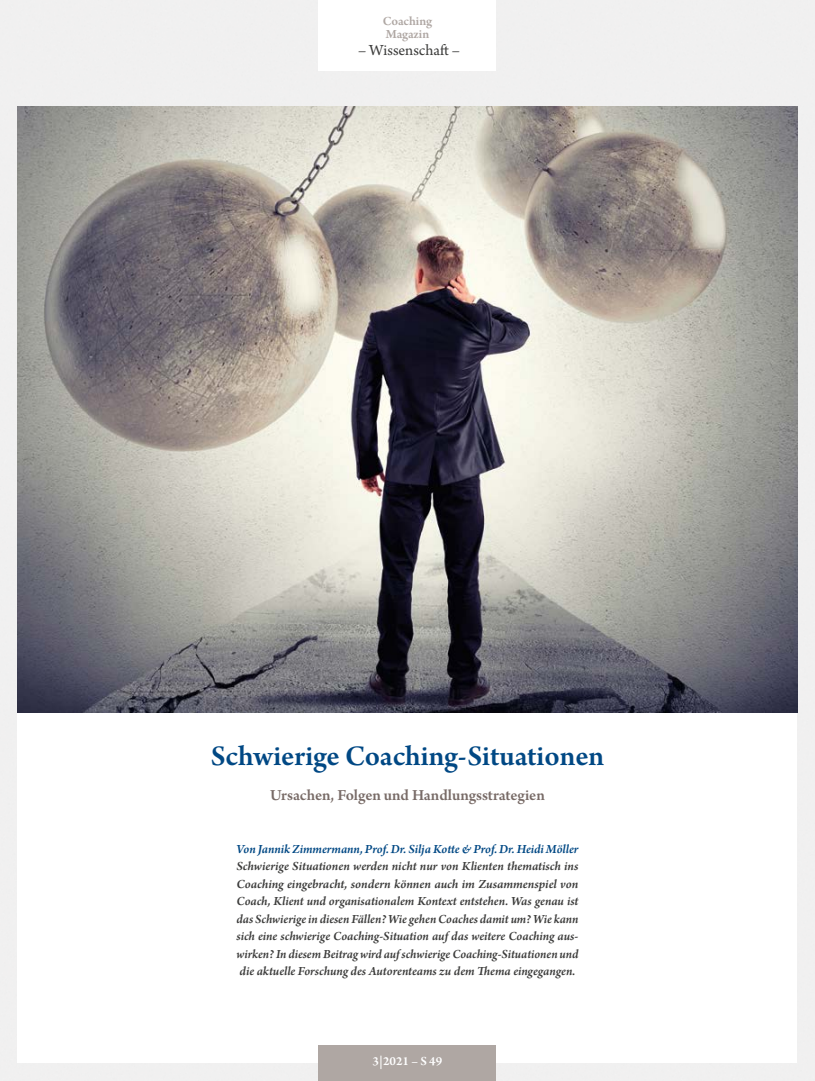
<style>
.page{position:relative;width:815px;height:1081px;background:#f0f0f0}
.page>*{position:absolute;margin:0;border:0;box-sizing:border-box;transform-origin:0 0}
.t1{font:600 30px "Arno Pro";color:#004884}
.t2{font:600 16.25px "Arno Pro";letter-spacing:-.005em;color:#786b67}
.t3{font:16.25px "Arno Pro";letter-spacing:-.005em;color:#3c3c3b}
.t4{font:italic 600 13.12px/17.5px "Arno Pro";letter-spacing:-.005em;color:#3c3c3b;text-align:justify}
.t5{font:italic 600 13.12px "Arno Pro";letter-spacing:-.005em;color:#004884}
.t6{font:600 13.12px/13.1px "Arno Pro";letter-spacing:-.005em;color:#afa7a3}
.t7{font:600 13.12px "Arno Pro";color:#fff}
</style>
<div class="page">
<div style="left:18px;top:106px;width:779px;height:957px;background:#fff"></div>
<img style="left:18px;top:106px;width:779px;height:607px">
<div style="left:319px;top:0;width:177px;height:71px;background:#fff"></div>
<div style="left:319px;top:1045px;width:177px;height:36px;background:#afa7a3"></div>
<p class="t6" style="left:383px;top:15px;width:51px">Coaching<br>Magazin</p>
<p class="t3" style="left:358px;top:41px;width:103px">– Wissenschaft –</p>
<h1 class="t1" style="left:211px;top:739px;width:395px">Schwierige Coaching-Situationen</h1>
<p class="t2" style="left:270px;top:786px;width:276px">Ursachen, Folgen und Handlungsstrategien</p>
<p class="t5" style="left:237px;top:841px;width:343px">Von Jannik Zimmermann, Prof. Dr. Silja Kotte &amp; Prof. Dr. Heidi Möller</p>
<p class="t4" style="left:237px;top:858px;width:343px">Schwierige Situationen werden nicht nur von Klienten thematisch ins Coaching eingebracht, sondern können auch im Zusammenspiel von Coach, Klient und organisationalem Kontext entstehen. Was genau ist das Schwierige in diesen Fällen? Wie gehen Coaches damit um? Wie kann sich eine schwierige Coaching-Situation auf das weitere Coaching aus&shy;wirken? In diesem Beitrag wird auf schwierige Coaching-Situationen und die aktuelle Forschung des Autorenteams zu dem Thema eingegangen.</p>
<p class="t7" style="left:373px;top:1053px;width:71px">3|2021 – S 49</p>
</div>
